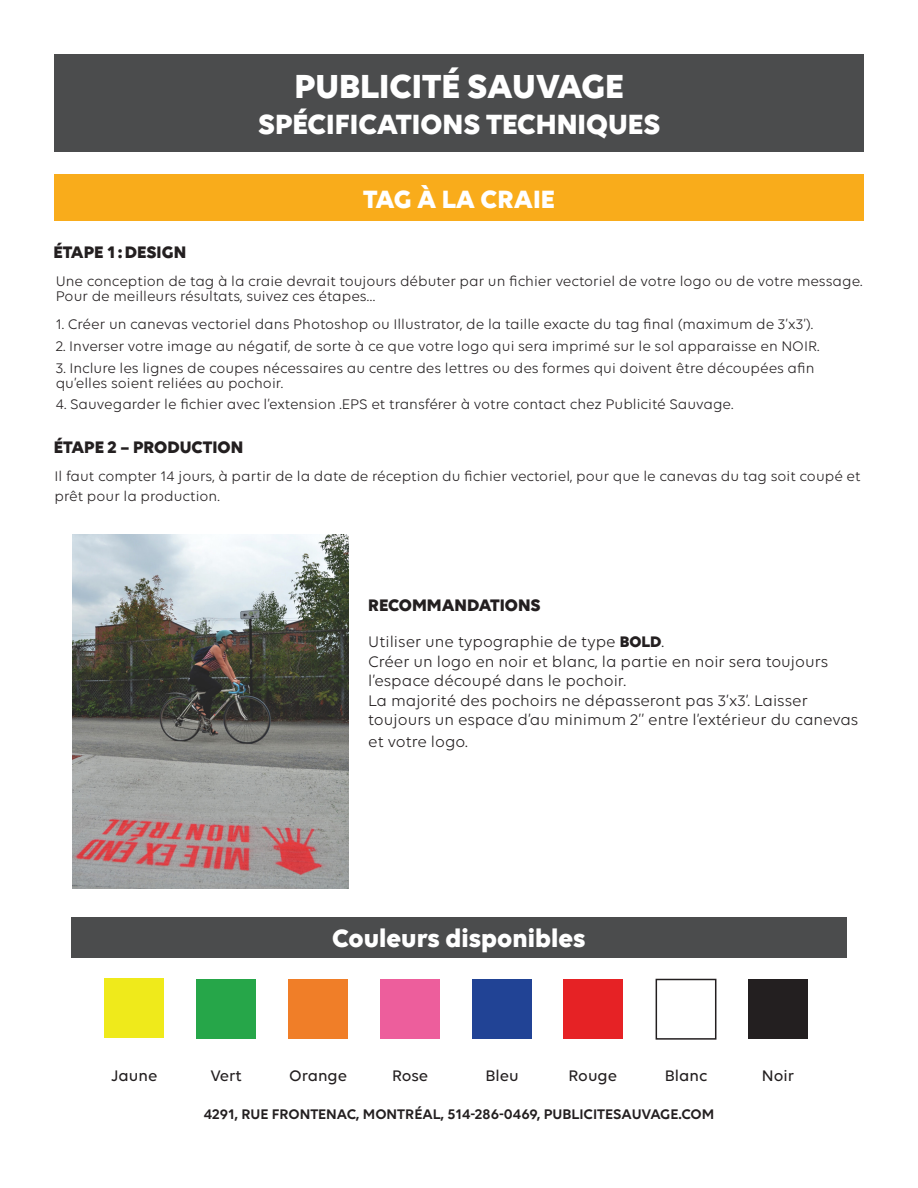
<style>
.page{position:relative;width:918px;height:1188px;background:#fff}
.page>*{position:absolute;margin:0;border:0;box-sizing:border-box;transform-origin:0 0}
.t1{font:700 36px "Volte";color:#fff}
.t2{font:700 30px "Volte";color:#fff}
.t3{font:700 27px "Volte";color:#fff}
.t4{font:700 18px "Volte";color:#231f20}
.t5{font:16.5px/19.5px "Volte";color:#231f20}
.t6{font:500 16.5px "Volte";color:#231f20}
.t7{font:15px/15px "Volte";color:#231f20}
.t8{font:600 15px "Volte";color:#231f20}
.s1{font-weight:700}
</style>
<div class="page">
<div style="left:54px;top:54px;width:810px;height:97px;background:#4b4c4d"></div>
<div style="left:54px;top:174px;width:810px;height:47px;background:#f9ac1b"></div>
<div style="left:71px;top:917px;width:776px;height:40px;background:#4b4c4d"></div>
<img style="left:72px;top:534px;width:276px;height:354px">
<div style="left:105px;top:979px;width:59px;height:59px;background:#efea1b"></div>
<div style="left:197px;top:979px;width:59px;height:59px;background:#26a649"></div>
<div style="left:289px;top:979px;width:59px;height:59px;background:#f07e28"></div>
<div style="left:380px;top:979px;width:60px;height:59px;background:#ed5e9c"></div>
<div style="left:472px;top:979px;width:60px;height:60px;background:#214395"></div>
<div style="left:563px;top:979px;width:60px;height:60px;background:#e62225"></div>
<div style="left:656px;top:979px;width:60px;height:61px;border:2px solid #231f20"></div>
<div style="left:748px;top:979px;width:60px;height:60px;background:#231f20"></div>
<h1 class="t1" style="left:295px;top:65px;width:331px">PUBLICITÉ SAUVAGE</h1>
<h2 class="t2" style="left:258px;top:107px;width:404px">SPÉCIFICATIONS TECHNIQUES</h2>
<p class="t4" style="left:53px;top:241px;width:134px">ÉTAPE 1 :DESIGN</p>
<p class="t3" style="left:363px;top:183px;width:193px">TAG À LA CRAIE</p>
<p class="t7" style="left:56px;top:273px;width:808px">Une conception de tag à la craie devrait toujours débuter par un fichier vectoriel de votre logo ou de votre message.<br>Pour de meilleurs résultats, suivez ces étapes…</p>
<p class="t7" style="left:56px;top:317px;width:759px">1. Créer un canevas vectoriel dans Photoshop ou Illustrator, de la taille exacte du tag final (maximum de 3’x3’).</p>
<p class="t7" style="left:56px;top:338px;width:766px">2. Inverser votre image au négatif, de sorte à ce que votre logo qui sera imprimé sur le sol apparaisse en NOIR.</p>
<p class="t7" style="left:56px;top:360px;width:760px">3. Inclure les lignes de coupes nécessaires au centre des lettres ou des formes qui doivent être découpées afin qu’elles soient reliées au pochoir.</p>
<p class="t7" style="left:56px;top:397px;width:679px">4. Sauvegarder le fichier avec l’extension .EPS et transférer à votre contact chez Publicité Sauvage.</p>
<p class="t4" style="left:54px;top:437px;width:191px">ÉTAPE 2 – PRODUCTION</p>
<p class="t7" style="left:55px;top:466px;width:808px;line-height:19.5px">Il faut compter 14 jours, à partir de la date de réception du fichier vectoriel, pour que le canevas du tag soit coupé et prêt pour la production.</p>
<p class="t4" style="left:368px;top:594px;width:174px">RECOMMANDATIONS</p>
<p class="t5" style="left:368px;top:632px;width:297px">Utiliser une typographie de type <span class="s1">BOLD</span>.</p>
<p class="t5" style="left:368px;top:651px;width:461px">Créer un logo en noir et blanc, la partie en noir sera toujours l’espace découpé dans le pochoir.</p>
<p class="t5" style="left:368px;top:690px;width:441px">La majorité des pochoirs ne dépasseront pas 3’x3’. Laisser</p>
<p class="t5" style="left:368px;top:710px;width:492px">toujours un espace d’au minimum 2’’ entre l’extérieur du canevas</p>
<p class="t5" style="left:368px;top:731px;width:101px">et votre logo.</p>
<p class="t3" style="left:332px;top:922px;width:255px">Couleurs disponibles</p>
<p class="t6" style="left:111px;top:1066px;width:48px">Jaune</p>
<p class="t6" style="left:210px;top:1066px;width:33px">Vert</p>
<p class="t6" style="left:289px;top:1066px;width:59px">Orange</p>
<p class="t6" style="left:392px;top:1066px;width:38px">Rose</p>
<p class="t6" style="left:485px;top:1066px;width:35px">Bleu</p>
<p class="t6" style="left:569px;top:1066px;width:50px">Rouge</p>
<p class="t6" style="left:665px;top:1066px;width:44px">Blanc</p>
<p class="t6" style="left:762px;top:1066px;width:34px">Noir</p>
<p class="t8" style="left:204px;top:1105px;width:512px">4291, RUE FRONTENAC, MONTRÉAL, 514-286-0469, PUBLICITESAUVAGE.COM</p>
</div>
